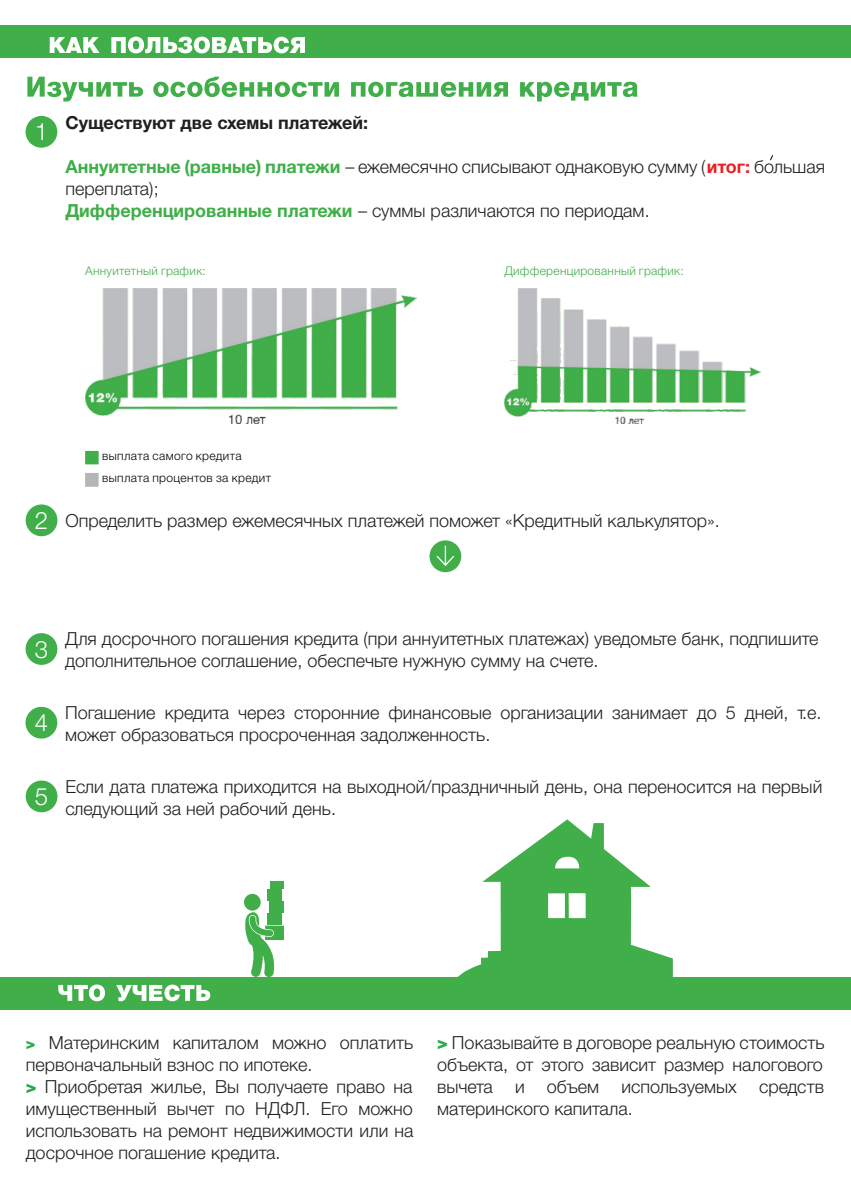
<style>
.page{position:relative;width:851px;height:1202px;background:#fff}
.page>*{position:absolute;margin:0;border:0;box-sizing:border-box;transform-origin:0 0}
.t1{font:300 24px "Helvetica Neue LTW1 G";color:#fff}
.t2{font:300 18px/22px "Helvetica Neue LTW1 G";color:#231f20}
.t3{font:700 18px "Helvetica Neue LTW1 G";color:#231f20}
.t4{font:300 12px "Helvetica Neue LTW1 G";letter-spacing:.035em;color:#000}
.t5{font:300 12px "Helvetica Neue LTW1 G";letter-spacing:.025em;color:#40ae49}
.s1{font-weight:700;color:#40ae49}
.s2{font-weight:700;color:#ee1d23}
.s3{font-weight:800;font-size:16px;color:#29ab4a}
.s4{font-weight:800;color:#29ab4a}
</style>
<div class="page">
<div style="left:0;top:26px;width:850px;height:32px;background:#40ae49"></div>
<svg style="left:50px;top:37px;width:255px;height:16px"></svg>
<div style="left:27px;top:505px;width:29px;height:30px;background:#40ae49;border-radius:50%"></div>
<div style="left:26px;top:504px;width:31px;height:32px;border:2px solid #40ae49;border-radius:50%"></div>
<div style="left:27px;top:117px;width:29px;height:30px;background:#40ae49;border-radius:50%"></div>
<div style="left:26px;top:116px;width:31px;height:32px;border:2px solid #40ae49;border-radius:50%"></div>
<img style="left:504px;top:289px;width:256px;height:135px">
<img style="left:85px;top:289px;width:331px;height:135px">
<svg style="left:27px;top:77px;width:610px;height:25px"></svg>
<svg style="left:429px;top:540px;width:32px;height:32px"></svg>
<div style="left:85px;top:451px;width:14px;height:13px;background:#40ae49;border:2px solid #40ae49"></div>
<div style="left:85px;top:473px;width:14px;height:14px;background:#b3b6b6;border:2px solid #b3b6b6"></div>
<div style="left:0;top:977px;width:850px;height:32px;background:#40ae49"></div>
<div style="left:27px;top:634px;width:29px;height:30px;background:#40ae49;border-radius:50%"></div>
<div style="left:26px;top:633px;width:31px;height:32px;border:2px solid #40ae49;border-radius:50%"></div>
<div style="left:27px;top:708px;width:29px;height:30px;background:#40ae49;border-radius:50%"></div>
<div style="left:26px;top:707px;width:31px;height:32px;border:2px solid #40ae49;border-radius:50%"></div>
<div style="left:27px;top:781px;width:29px;height:30px;background:#40ae49;border-radius:50%"></div>
<div style="left:26px;top:780px;width:31px;height:32px;border:2px solid #40ae49;border-radius:50%"></div>
<svg style="left:58px;top:984px;width:152px;height:17px"></svg>
<svg style="left:458px;top:819px;width:214px;height:158px"></svg>
<div style="left:268px;top:901px;width:15px;height:11px;background:#40ae49"></div>
<div style="left:267px;top:889px;width:15px;height:11px;background:#40ae49"></div>
<div style="left:270px;top:881px;width:13px;height:7px;background:#40ae49"></div>
<div style="left:244px;top:894px;width:17px;height:17px;background:#40ae49;border-radius:50%"></div>
<svg style="left:245px;top:912px;width:39px;height:65px"></svg>
<h1 class="t1" style="left:35px;top:123px;width:15px">1</h1>
<p class="t3" style="left:65px;top:116px;width:304px">Существуют две схемы платежей:</p>
<p class="t2" style="left:65px;top:158px;width:761px"><span class="s1">Аннуитетные (равные) платежи</span> – ежемесячно списывают однаковую сумму (<span class="s2">итог:</span> большая переплата);<br><span class="s1">Дифференцированные платежи</span> – суммы различаются по периодам.</p>
<p class="t5" style="left:85px;top:266px;width:122px">Аннуитетный график:</p>
<p class="t5" style="left:504px;top:266px;width:181px">Дифференцированный график:</p>
<h1 class="t1" style="left:35px;top:512px;width:15px">2</h1>
<p class="t4" style="left:102px;top:452px;width:141px">выплата самого кредита</p>
<p class="t4" style="left:102px;top:474px;width:170px">выплата процентов за кредит</p>
<p class="t2" style="left:65px;top:512px;width:656px">Определить размер ежемесячных платежей поможет «Кредитный калькулятор».</p>
<h1 class="t1" style="left:35px;top:640px;width:15px">3</h1>
<h1 class="t1" style="left:35px;top:714px;width:15px">4</h1>
<h1 class="t1" style="left:35px;top:788px;width:15px">5</h1>
<p class="t2" style="left:65px;top:631px;width:754px">Для досрочного погашения кредита (при аннуитетных платежах) уведомьте банк, подпишите дополнительное соглашение, обеспечьте нужную сумму на счете.</p>
<p class="t2" style="left:65px;top:704px;width:757px">Погашение кредита через сторонние финансовые организации занимает до 5 дней, т.е. может образоваться просроченная задолженность.</p>
<p class="t2" style="left:65px;top:778px;width:758px">Если дата платежа приходится на выходной/праздничный день, она переносится на первый следующий за ней рабочий день.</p>
<p class="t2" style="left:26px;top:1034px;width:389px"><span class="s3">&gt;</span> Материнским капиталом можно оплатить первоначальный взнос по ипотеке.<br><span class="s4">&gt;</span> Приобретая жилье, Вы получаете право на имущественный вычет по НДФЛ. Его можно использовать на ремонт недвижимости или на досрочное погашение кредита.</p>
<p class="t2" style="left:437px;top:1034px;width:389px;text-align:justify"><span class="s4">&gt;</span> Показывайте в договоре реальную стоимость объекта, от этого зависит размер налогового вычета и объем используемых средств материнского капитала.</p>
</div>
